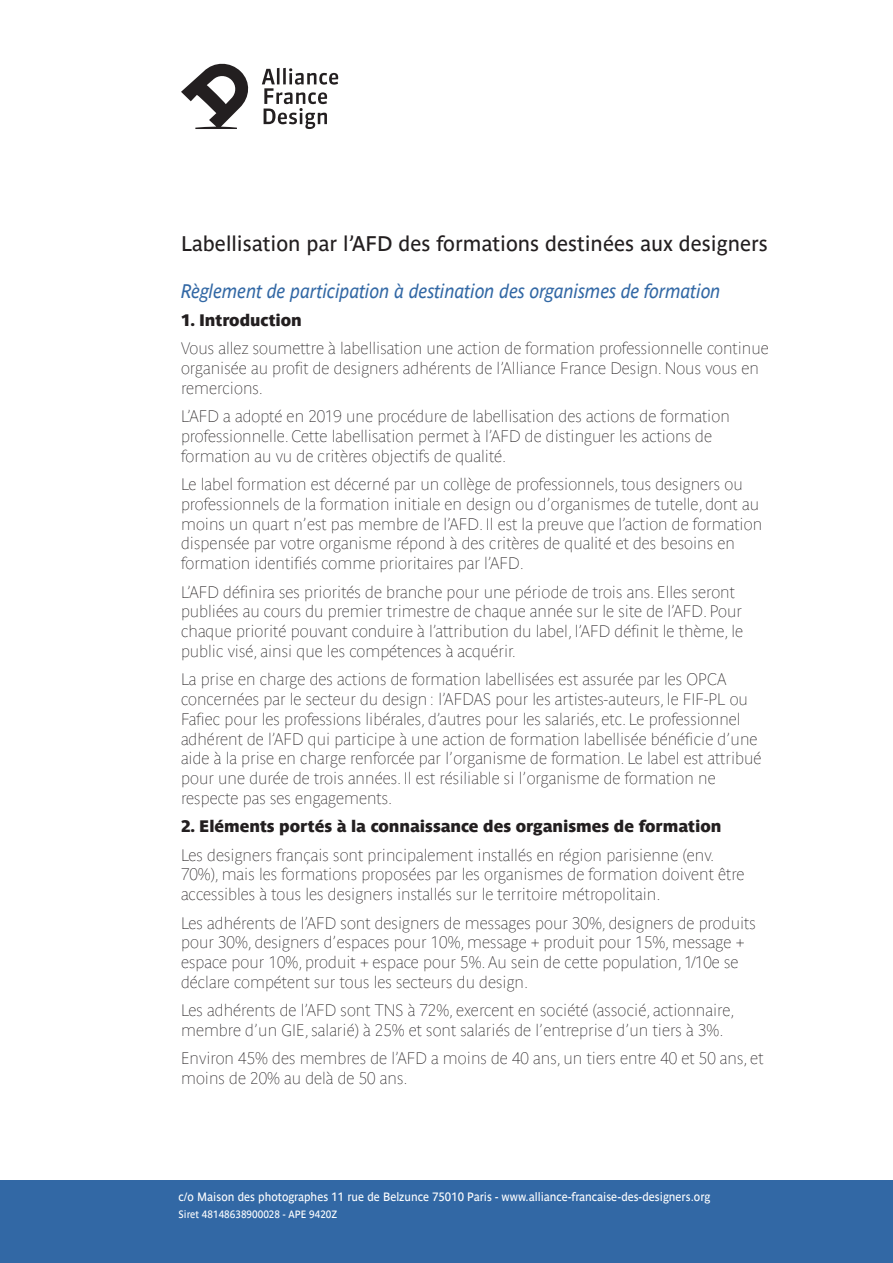
<style>
.page{position:relative;width:893px;height:1263px;background:#fff}
.page>*{position:absolute;margin:0;border:0;box-sizing:border-box;transform-origin:0 0}
.t1{font:21px "Parisine Std";color:#231f20}
.t2{font:italic 19.5px "Parisine Std";color:#3268a5;scale:.9 1}
.t3{font:16.5px/19.8px "Parisine Std Clair";color:#231f20}
.t4{font:16.5px "Parisine Std Sombre";color:#231f20}
.t5{font:12px "Parisine Std";color:#fff;scale:.95 1}
.t6{font:10.5px "Parisine Std";color:#fff;scale:.95 1}
</style>
<div class="page">
<svg style="left:181px;top:63px;width:68px;height:66px"></svg>
<svg style="left:262px;top:68px;width:76px;height:61px"></svg>
<div style="left:0;top:1180px;width:893px;height:83px;background:#3268a5"></div>
<p class="t1" style="left:181px;top:232px;width:588px">Labellisation par l’AFD des formations destinées aux designers</p>
<p class="t2" style="left:181px;top:280px;width:601px">Règlement de participation à destination des organismes de formation</p>
<p class="t4" style="left:181px;top:310px;width:122px">1. Introduction</p>
<p class="t3" style="left:181px;top:338px;width:589px">Vous allez soumettre à labellisation une action de formation professionnelle continue organisée au profit de designers adhérents de l’Alliance France Design. Nous vous en remercions.</p>
<p class="t3" style="left:181px;top:406px;width:550px">L’AFD a adopté en 2019 une procédure de labellisation des actions de formation professionnelle. Cette labellisation permet à l’AFD de distinguer les actions de formation au vu de critères objectifs de qualité.</p>
<p class="t3" style="left:181px;top:474px;width:583px">Le label formation est décerné par un collège de professionnels, tous designers ou professionnels de la formation initiale en design ou d’organismes de tutelle, dont au moins un quart n’est pas membre de l’AFD. Il est la preuve que l’action de formation dispensée par votre organisme répond à des critères de qualité et des besoins en formation identifiés comme prioritaires par l’AFD.</p>
<p class="t3" style="left:181px;top:582px;width:564px">L’AFD définira ses priorités de branche pour une période de trois ans. Elles seront publiées au cours du premier trimestre de chaque année sur le site de l’AFD. Pour chaque priorité pouvant conduire à l’attribution du label, l’AFD définit le thème, le public visé, ainsi que les compétences à acquérir.</p>
<p class="t3" style="left:181px;top:669px;width:582px">La prise en charge des actions de formation labellisées est assurée par les OPCA concernées par le secteur du design : l’AFDAS pour les artistes-auteurs, le FIF-PL ou Fafiec pour les professions libérales, d’autres pour les salariés, etc. Le professionnel adhérent de l’AFD qui participe à une action de formation labellisée bénéficie d’une aide à la prise en charge renforcée par l’organisme de formation. Le label est attribué pour une durée de trois années. Il est résiliable si l’organisme de formation ne respecte pas ses engagements.</p>
<p class="t4" style="left:181px;top:817px;width:542px">2. Eléments portés à la connaissance des organismes de formation</p>
<p class="t3" style="left:181px;top:845px;width:565px">Les designers français sont principalement installés en région parisienne (env.<br>70%), mais les formations proposées par les organismes de formation doivent être accessibles à tous les designers installés sur le territoire métropolitain.</p>
<p class="t3" style="left:181px;top:913px;width:576px">Les adhérents de l’AFD sont designers de messages pour 30%, designers de produits pour 30%, designers d’espaces pour 10%, message + produit pour 15%, message + espace pour 10%, produit + espace pour 5%. Au sein de cette population, 1/10e se déclare compétent sur tous les secteurs du design.</p>
<p class="t3" style="left:181px;top:1000px;width:555px">Les adhérents de l’AFD sont TNS à 72%, exercent en société (associé, actionnaire, membre d’un GIE, salarié) à 25% et sont salariés de l’entreprise d’un tiers à 3%.</p>
<p class="t3" style="left:181px;top:1049px;width:584px">Environ 45% des membres de l’AFD a moins de 40 ans, un tiers entre 40 et 50 ans, et moins de 20% au delà de 50 ans.</p>
<p class="t5" style="left:179px;top:1189px;width:561px">c/o Maison des photographes 11 rue de Belzunce 75010 Paris - www.alliance-francaise-des-designers.org</p>
<p class="t6" style="left:179px;top:1208px;width:168px">Siret 48148638900028 - APE 9420Z</p>
</div>
